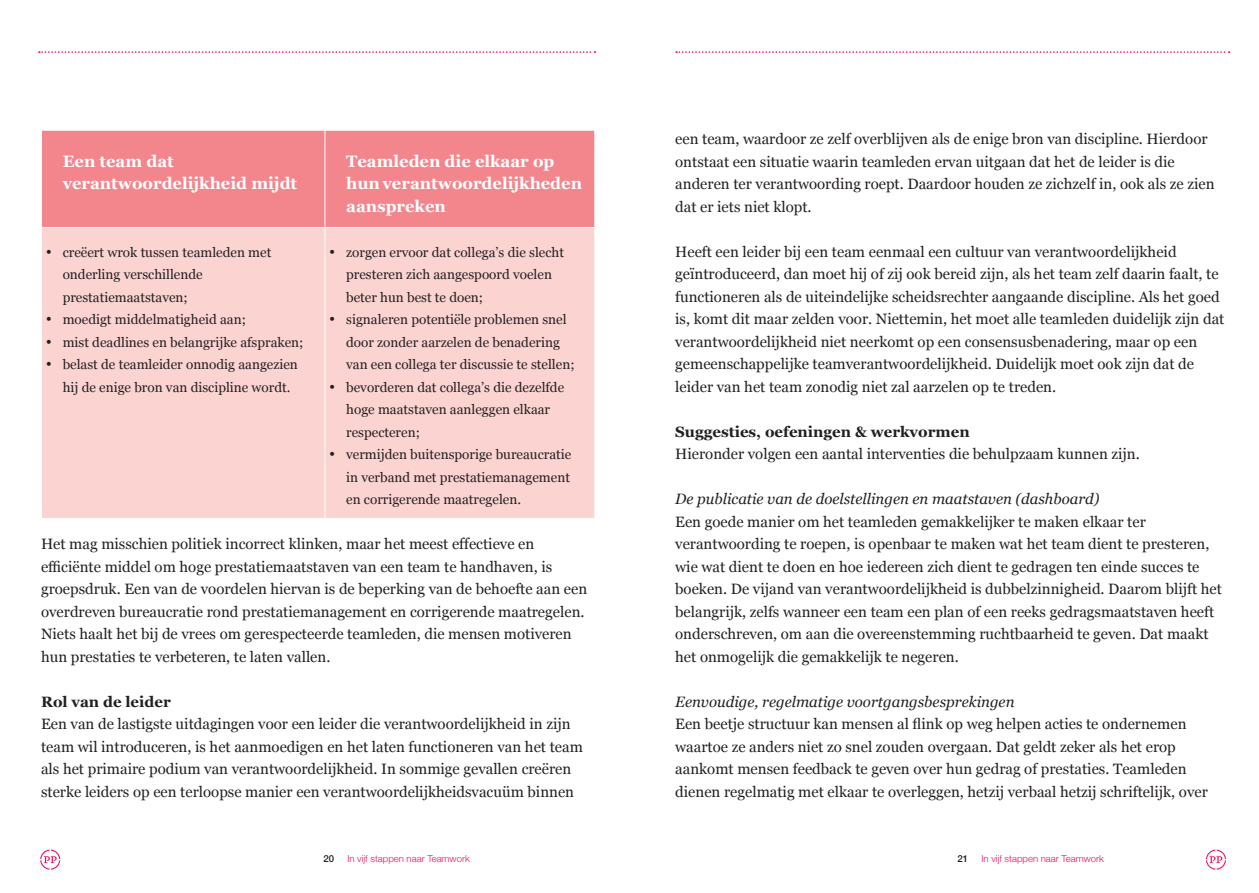
<style>
.page{position:relative;width:1259px;height:893px;background:#fff}
.page>*{position:absolute;margin:0;border:0;box-sizing:border-box;transform-origin:0 0}
.tabel_plat{font:700 16.5px/22.5px "Georgia";color:#fff}
.t1{font:15px/22.5px "Georgia";color:#231f20}
.kop5_cursief{font:italic 15px "Georgia";color:#231f20}
.kop4_vet{font:700 15px "Georgia";color:#231f20}
.tabel_plat-2{font:13.5px/22.5px "Georgia";color:#231f20}
.t2{font:300 9.6px "Helvetica Neue";color:#ee1059}
.t3{font:500 9.6px "Helvetica Neue";color:#231f20}
</style>
<div class="page">
<svg style="left:39px;top:51px;width:556px;height:2px"></svg>
<svg style="left:676px;top:51px;width:553px;height:2px"></svg>
<svg style="left:40px;top:850px;width:20px;height:20px"></svg>
<svg style="left:1206px;top:850px;width:20px;height:20px"></svg>
<div style="left:42px;top:131px;width:552px;height:96px;background:#f3858d"></div>
<div style="left:42px;top:228px;width:552px;height:290px;background:#fbd3d1"></div>
<hr style="left:324px;top:131px;width:1px;height:96px;background:#fff">
<hr style="left:324px;top:228px;width:1px;height:290px;background:#fff">
<p class="tabel_plat" style="left:63px;top:149px;width:236px">Een team dat verantwoordelijkheid mijdt</p>
<p class="tabel_plat" style="left:346px;top:149px;width:237px">Teamleden die elkaar op hun verantwoordelijkheden aanspreken</p>
<p class="tabel_plat-2" style="left:63px;top:240px;width:210px;text-indent:-17px">• creëert wrok tussen teamleden met onderling verschillende prestatiemaatstaven;</p>
<p class="tabel_plat-2" style="left:46px;top:308px;width:202px">• moedigt middelmatigheid aan;</p>
<p class="tabel_plat-2" style="left:46px;top:330px;width:259px">• mist deadlines en belangrijke afspraken;</p>
<p class="tabel_plat-2" style="left:63px;top:353px;width:237px;text-indent:-17px">• belast de teamleider onnodig aangezien hij de enige bron van discipline wordt.</p>
<p class="tabel_plat-2" style="left:346px;top:240px;width:219px;text-indent:-17px">• zorgen ervoor dat collega’s die slecht presteren zich aangespoord voelen beter hun best te doen;</p>
<p class="tabel_plat-2" style="left:346px;top:308px;width:230px;text-indent:-17px">• signaleren potentiële problemen snel door zonder aarzelen de benadering van een collega ter discussie te stellen;</p>
<p class="tabel_plat-2" style="left:346px;top:375px;width:219px;text-indent:-17px">• bevorderen dat collega’s die dezelfde hoge maatstaven aanleggen elkaar respecteren;</p>
<p class="tabel_plat-2" style="left:346px;top:443px;width:227px;text-align:justify;text-indent:-17px">• vermijden buitensporige bureaucratie in verband met prestatiemanagement en corrigerende maatregelen.</p>
<p class="t1" style="left:41px;top:532px;width:548px">Het mag misschien politiek incorrect klinken, maar het meest effectieve en efficiënte middel om hoge prestatiemaatstaven van een team te handhaven, is groepsdruk. Een van de voordelen hiervan is de beperking van de behoefte aan een overdreven bureaucratie rond prestatiemanagement en corrigerende maatregelen.<br>Niets haalt het bij de vrees om gerespecteerde teamleden, die mensen motiveren hun prestaties te verbeteren, te laten vallen.</p>
<p class="kop4_vet" style="left:41px;top:690px;width:131px">Rol van de leider</p>
<p class="t1" style="left:41px;top:712px;width:543px">Een van de lastigste uitdagingen voor een leider die verantwoordelijkheid in zijn team wil introduceren, is het aanmoedigen en het laten functioneren van het team als het primaire podium van verantwoordelijkheid. In sommige gevallen creëren sterke leiders op een terloopse manier een verantwoordelijkheidsvacuüm binnen</p>
<p class="t1" style="left:675px;top:127px;width:541px">een team, waardoor ze zelf overblijven als de enige bron van discipline. Hierdoor ontstaat een situatie waarin teamleden ervan uitgaan dat het de leider is die anderen ter verantwoording roept. Daardoor houden ze zichzelf in, ook als ze zien dat er iets niet klopt.</p>
<p class="t1" style="left:675px;top:239px;width:551px">Heeft een leider bij een team eenmaal een cultuur van verantwoordelijkheid geïntroduceerd, dan moet hij of zij ook bereid zijn, als het team zelf daarin faalt, te functioneren als de uiteindelijke scheidsrechter aangaande discipline. Als het goed is, komt dit maar zelden voor. Niettemin, het moet alle teamleden duidelijk zijn dat verantwoordelijkheid niet neerkomt op een consensusbenadering, maar op een gemeenschappelijke teamverantwoordelijkheid. Duidelijk moet ook zijn dat de leider van het team zonodig niet zal aarzelen op te treden.</p>
<p class="kop4_vet" style="left:675px;top:420px;width:296px">Suggesties, oefeningen &amp; werkvormen</p>
<p class="t1" style="left:675px;top:442px;width:466px">Hieronder volgen een aantal interventies die behulpzaam kunnen zijn.</p>
<p class="kop5_cursief" style="left:675px;top:488px;width:426px">De publicatie van de doelstellingen en maatstaven (dashboard)</p>
<p class="t1" style="left:675px;top:509px;width:548px">Een goede manier om het teamleden gemakkelijker te maken elkaar ter verantwoording te roepen, is openbaar te maken wat het team dient te presteren, wie wat dient te doen en hoe iedereen zich dient te gedragen ten einde succes te boeken. De vijand van verantwoordelijkheid is dubbelzinnigheid. Daarom blijft het belangrijk, zelfs wanneer een team een plan of een reeks gedragsmaatstaven heeft onderschreven, om aan die overeenstemming ruchtbaarheid te geven. Dat maakt het onmogelijk die gemakkelijk te negeren.</p>
<p class="kop5_cursief" style="left:675px;top:690px;width:341px">Eenvoudige, regelmatige voortgangsbesprekingen</p>
<p class="t1" style="left:675px;top:712px;width:534px">Een beetje structuur kan mensen al flink op weg helpen acties te ondernemen waartoe ze anders niet zo snel zouden overgaan. Dat geldt zeker als het erop aankomt mensen feedback te geven over hun gedrag of prestaties. Teamleden dienen regelmatig met elkaar te overleggen, hetzij verbaal hetzij schriftelijk, over</p>
<p class="t3" style="left:323px;top:851px;width:12px">20</p>
<p class="t2" style="left:347px;top:851px;width:124px">In vijf stappen naar Teamwork</p>
<p class="t3" style="left:957px;top:851px;width:12px">21</p>
<p class="t2" style="left:981px;top:851px;width:124px">In vijf stappen naar Teamwork</p>
</div>
